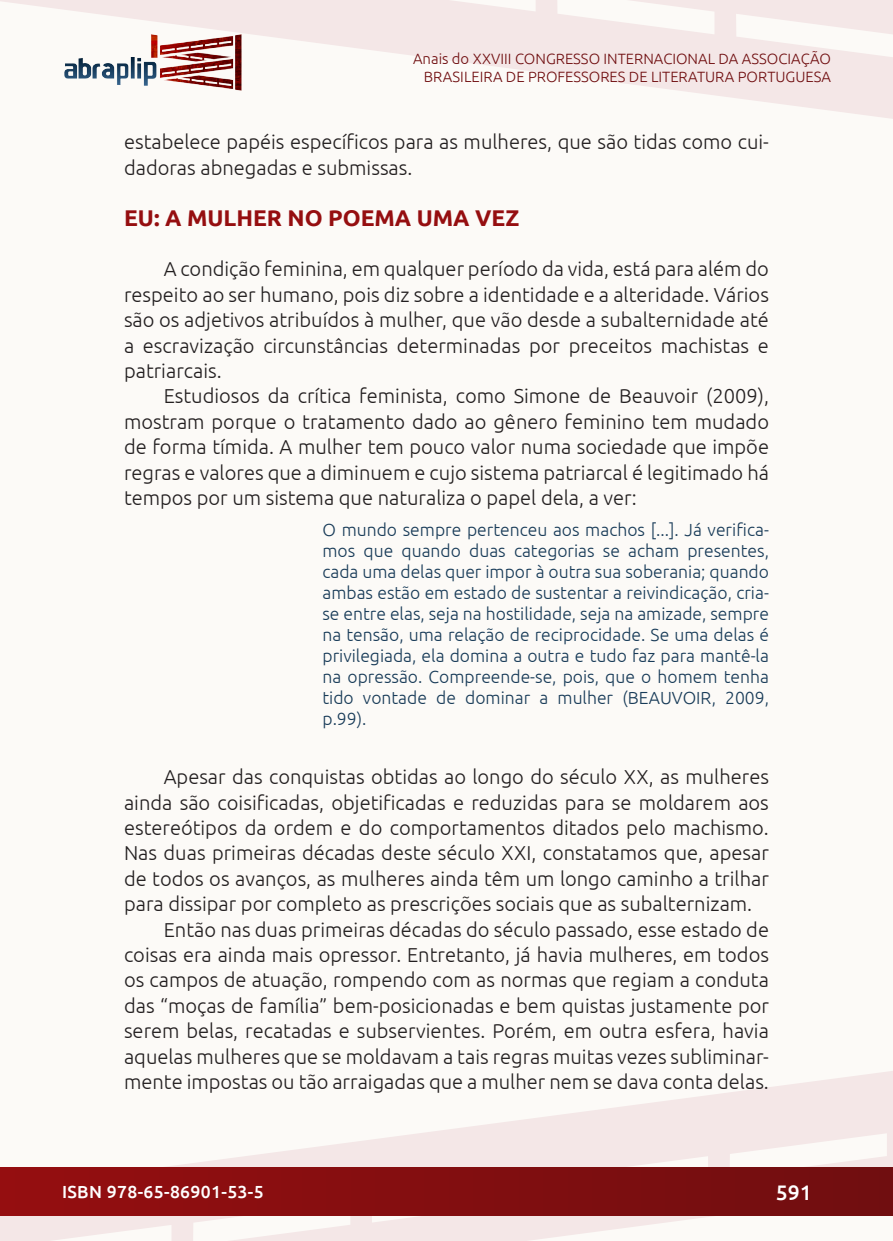
<style>
.page{position:relative;width:893px;height:1241px;background:#fff}
.page>*{position:absolute;margin:0;border:0;box-sizing:border-box;transform-origin:0 0}
._8_SUBTÍTULO{font:700 22.75px "Ubuntu";color:#950e10}
.t1{font:500 21px "Ubuntu";color:#fff}
._7_CORPO{font:300 20.12px/25.4px "Ubuntu";color:#231f20;text-align:justify}
._9_CITAÇÃO{font:300 17.5px/21px "Ubuntu";color:#183b58;text-align:justify}
.t2{font:500 17.5px "Ubuntu";letter-spacing:.02em;color:#fff}
.t3{font:300 14.88px/17.8px "Ubuntu";color:#700e10;text-align:right}
</style>
<div class="page">
<div style="left:0;top:0;width:893px;height:1240px;background:#fcfaf7"></div>
<svg style="left:0;top:1071px;width:893px;height:169px"></svg>
<svg style="left:0;top:0;width:893px;height:119px"></svg>
<div style="left:1px;top:1167px;width:891px;height:47px;background:linear-gradient(to right,#950e10,#700e10)"></div>
<img style="left:62px;top:31px;width:182px;height:62px">
<p class="t3" style="left:413px;top:49px;width:419px">Anais do XXVIII CONGRESSO INTERNACIONAL DA ASSOCIAÇÃO<br>BRASILEIRA DE PROFESSORES DE LITERATURA PORTUGUESA</p>
<p class="_7_CORPO" style="left:124px;top:129px;width:646px">estabelece papéis específicos para as mulheres, que são tidas como cui&shy;dadoras abnegadas e submissas.</p>
<p class="_8_SUBTÍTULO" style="left:124px;top:204px;width:397px">EU: A MULHER NO POEMA UMA VEZ</p>
<p class="_7_CORPO" style="left:124px;top:256px;width:646px;text-indent:40px">A condição feminina, em qualquer período da vida, está para além do respeito ao ser humano, pois diz sobre a identidade e a alteridade. Vários são os adjetivos atribuídos à mulher, que vão desde a subalternidade até a escravização circunstâncias determinadas por preceitos machistas e patriarcais.</p>
<p class="_7_CORPO" style="left:124px;top:383px;width:646px;text-indent:40px">Estudiosos da crítica feminista, como Simone de Beauvoir (2009), mostram porque o tratamento dado ao gênero feminino tem mudado de forma tímida. A mulher tem pouco valor numa sociedade que impõe regras e valores que a diminuem e cujo sistema patriarcal é legitimado há tempos por um sistema que naturaliza o papel dela, a ver:</p>
<p class="_9_CITAÇÃO" style="left:322px;top:518px;width:448px">O mundo sempre pertenceu aos machos [...]. Já verifica&shy;mos que quando duas categorias se acham presentes, cada uma delas quer impor à outra sua soberania; quando ambas estão em estado de sustentar a reivindicação, cria&shy;se entre elas, seja na hostilidade, seja na amizade, sempre na tensão, uma relação de reciprocidade. Se uma delas é privilegiada, ela domina a outra e tudo faz para mantê-la na opressão. Compreende-se, pois, que o homem tenha tido vontade de dominar a mulher (BEAUVOIR, 2009, p.99).</p>
<p class="_7_CORPO" style="left:124px;top:763px;width:646px;text-indent:40px">Apesar das conquistas obtidas ao longo do século XX, as mulheres ainda são coisificadas, objetificadas e reduzidas para se moldarem aos estereótipos da ordem e do comportamentos ditados pelo machismo.<br>Nas duas primeiras décadas deste século XXI, constatamos que, apesar de todos os avanços, as mulheres ainda têm um longo caminho a trilhar para dissipar por completo as prescrições sociais que as subalternizam.</p>
<p class="_7_CORPO" style="left:124px;top:916px;width:646px;text-indent:40px">Então nas duas primeiras décadas do século passado, esse estado de coisas era ainda mais opressor. Entretanto, já havia mulheres, em todos os campos de atuação, rompendo com as normas que regiam a conduta das “moças de família” bem-posicionadas e bem quistas justamente por serem belas, recatadas e subservientes. Porém, em outra esfera, havia aquelas mulheres que se moldavam a tais regras muitas vezes subliminar&shy;mente impostas ou tão arraigadas que a mulher nem se dava conta delas.</p>
<p class="t2" style="left:62px;top:1180px;width:203px">ISBN 978-65-86901-53-5</p>
<p class="t1" style="left:776px;top:1178px;width:37px">591</p>
</div>
